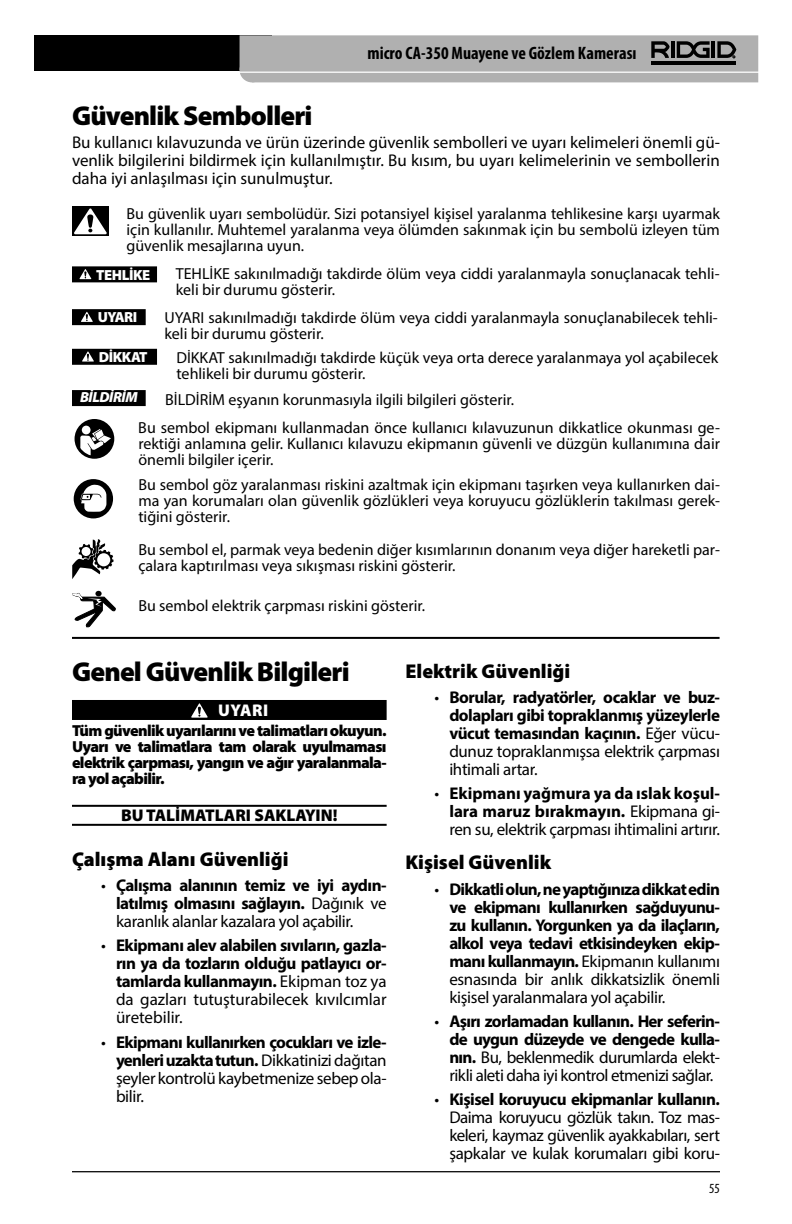
<style>
.page{position:relative;width:792px;height:1224px;background:#fff}
.page>*{position:absolute;margin:0;border:0;box-sizing:border-box;transform-origin:0 0}
.t1{font:900 27.4px "Myriad Pro";letter-spacing:-.03em;color:#000}
.t2{font:900 20px "Myriad Pro";color:#000}
.t3{font:700 condensed 18px "Myriad Pro";color:#000}
.t4{font:17px/18px "Myriad Pro";letter-spacing:-.02em;color:#000;text-align:justify}
.t5{font:700 17px/18px "Myriad Pro";letter-spacing:-.03em;color:#000;text-align:justify}
.t6{font:900 17px "Myriad Pro";color:#000}
.t7{font:900 17px "Myriad Pro";letter-spacing:.03em;color:#fff}
.t8{font:16px/16px "Myriad Pro";color:#000}
.t9{font:900 16px/16px "Myriad Pro";letter-spacing:-.04em;color:#000;text-align:justify}
.t10{font:900 14.6px "Myriad Pro";letter-spacing:-.03em;color:#fff}
.t11{font:italic 900 14.6px "Myriad Pro";letter-spacing:-.03em;color:#fff}
.t12{font:condensed 14px "Myriad Pro";color:#000}
.s1{font-weight:400}
.s2{font-weight:700}
</style>
<div class="page">
<div style="left:34px;top:35px;width:238px;height:36px;background:#000"></div>
<svg style="left:240px;top:35px;width:518px;height:47px;background:#aaa"></svg>
<hr style="left:72px;top:1171px;width:648px;height:1px;background:#000">
<svg style="left:72px;top:206px;width:36px;height:30px"></svg>
<svg style="left:74px;top:208px;width:33px;height:26px"></svg>
<div style="left:72px;top:266px;width:85px;height:16px;background:#000"></div>
<svg style="left:80px;top:278px;width:12px;height:2px"></svg>
<svg style="left:79px;top:269px;width:12px;height:10px"></svg>
<div style="left:72px;top:309px;width:74px;height:16px;background:#000"></div>
<svg style="left:81px;top:312px;width:12px;height:10px"></svg>
<div style="left:72px;top:349px;width:85px;height:16px;background:#000"></div>
<svg style="left:82px;top:351px;width:12px;height:11px"></svg>
<div style="left:72px;top:390px;width:74px;height:16px;background:#000"></div>
<svg style="left:75px;top:419px;width:39px;height:40px"></svg>
<svg style="left:74px;top:479px;width:39px;height:39px"></svg>
<svg style="left:72px;top:539px;width:42px;height:40px"></svg>
<svg style="left:72px;top:591px;width:43px;height:36px"></svg>
<hr style="left:72px;top:637px;width:648px;height:2px;background:#000">
<div style="left:72px;top:700px;width:315px;height:20px;background:#000"></div>
<hr style="left:72px;top:805px;width:315px;height:2px;background:#000">
<hr style="left:72px;top:824px;width:315px;height:2px;background:#000">
<svg style="left:191px;top:703px;width:17px;height:15px"></svg>
<p class="t3" style="left:368px;top:42px;width:271px">micro CA-350 Muayene ve Gözlem Kamerası</p>
<h1 class="t1" style="left:72px;top:100px;width:242px">Güvenlik Sembolleri</h1>
<p class="t4" style="left:72px;top:133px;width:650px">Bu kullanıcı kılavuzunda ve ürün üzerinde güvenlik sembolleri ve uyarı kelimeleri önemli gü‑ venlik bilgilerini bildirmek için kullanılmıştır. Bu kısım, bu uyarı kelimelerinin ve sembollerin daha iyi anlaşılması için sunulmuştur.</p>
<p class="t8" style="left:126px;top:205px;width:595px;text-align:justify">Bu güvenlik uyarı sembolüdür. Sizi potansiyel kişisel yaralanma tehlikesine karşı uyarmak için kullanılır. Muhtemel yaralanma veya ölümden sakınmak için bu sembolü izleyen tüm güvenlik mesajlarına uyun.</p>
<p class="t10" style="left:96px;top:267px;width:56px">TEHLİKE</p>
<p class="t10" style="left:98px;top:309px;width:41px">UYARI</p>
<p class="t10" style="left:99px;top:349px;width:50px">DİKKAT</p>
<p class="t11" style="left:80px;top:389px;width:59px">BİLDİRİM</p>
<p class="t8" style="left:176px;top:265px;width:545px">TEHLİKE sakınılmadığı takdirde ölüm veya ciddi yaralanmayla sonuçlanacak tehli‑ keli bir durumu gösterir.</p>
<p class="t8" style="left:164px;top:309px;width:555px">UYARI sakınılmadığı takdirde ölüm veya ciddi yaralanmayla sonuçlanabilecek tehli‑ keli bir durumu gösterir.</p>
<p class="t8" style="left:176px;top:349px;width:543px">DİKKAT sakınılmadığı takdirde küçük veya orta derece yaralanmaya yol açabilecek tehlikeli bir durumu gösterir.</p>
<p class="t8" style="left:138px;top:385px;width:583px;line-height:28.6px;text-indent:27px">BİLDİRİM eşyanın korunmasıyla ilgili bilgileri gösterir.<br>Bu sembol ekipmanı kullanmadan önce kullanıcı kılavuzunun dikkatlice okunması ge‑</p>
<p class="t8" style="left:138px;top:436px;width:583px">rektiği anlamına gelir. Kullanıcı kılavuzu ekipmanın güvenli ve düzgün kullanımına dair önemli bilgiler içerir.</p>
<p class="t8" style="left:138px;top:477px;width:583px;text-align:justify">Bu sembol göz yaralanması riskini azaltmak için ekipmanı taşırken veya kullanırken dai‑ ma yan korumaları olan güvenlik gözlükleri veya koruyucu gözlüklerin takılması gerek‑ tiğini gösterir.</p>
<p class="t8" style="left:138px;top:541px;width:583px">Bu sembol el, parmak veya bedenin diğer kısımlarının donanım veya diğer hareketli par‑ çalara kaptırılması veya sıkışması riskini gösterir.</p>
<p class="t8" style="left:138px;top:597px;width:288px">Bu sembol elektrik çarpması riskini gösterir.</p>
<h1 class="t1" style="left:72px;top:656px;width:279px">Genel Güvenlik Bilgileri</h1>
<p class="t7" style="left:218px;top:701px;width:52px">UYARI</p>
<p class="t9" style="left:72px;top:723px;width:316px">Tüm güvenlik uyarılarını ve talimatları okuyun.<br>Uyarı ve talimatlara tam olarak uyulmaması elektrik çarpması, yangın ve ağır yaralanmala‑ ra yol açabilir.</p>
<p class="t6" style="left:121px;top:806px;width:218px">BU TALİMATLARI SAKLAYIN!</p>
<p class="t2" style="left:72px;top:848px;width:218px">Çalışma Alanı Güvenliği</p>
<p class="t5" style="left:116px;top:876px;width:272px;text-indent:-15px"><span class="s1">•</span> Çalışma alanının temiz ve iyi aydın&shy;latılmış olmasını sağlayın. <span class="s1">Dağınık ve karanlık alanlar kazalara yol açabilir.</span></p>
<p class="t5" style="left:116px;top:936px;width:272px;text-indent:-15px"><span class="s1">•</span> Ekipmanı alev alabilen sıvıların, gazla&shy;rın ya da tozların olduğu patlayıcı or&shy;tamlarda kullanmayın. <span class="s1">Ekipman toz ya da gazları tutuşturabilecek kıvılcımlar üretebilir.</span></p>
<p class="t4" style="left:116px;top:1033px;width:272px;text-indent:-15px">• <span class="s2">Ekipmanı kullanırken çocukları ve izle&shy;yenleri uzakta tutun.</span> Dikkatinizi dağıtan şeyler kontrolü kaybetmenize sebep ola‑ bilir.</p>
<p class="t2" style="left:405px;top:660px;width:167px">Elektrik Güvenliği</p>
<p class="t5" style="left:449px;top:688px;width:272px;text-indent:-15px"><span class="s1">•</span> Borular, radyatörler, ocaklar ve buz&shy;dolapları gibi topraklanmış yüzeylerle vücut temasından kaçının. <span class="s1">Eğer vücu‑ dunuz topraklanmışsa elektrik çarpması ihtimali artar.</span></p>
<p class="t4" style="left:449px;top:784px;width:272px;text-indent:-15px">• <span class="s2">Ekipmanı yağmura ya da ıslak koşul&shy;lara maruz bırakmayın.</span> Ekipmana gi‑ ren su, elektrik çarpması ihtimalini artırır.</p>
<p class="t2" style="left:405px;top:851px;width:147px">Kişisel Güvenlik</p>
<p class="t5" style="left:449px;top:879px;width:272px;text-indent:-15px"><span class="s1">•</span> Dikkatli olun, ne yaptığınıza dikkat edin ve ekipmanı kullanırken sağduyunu&shy;zu kullanın. Yorgunken ya da ilaçların, alkol veya tedavi etkisindeyken ekip&shy;manı kullanmayın. <span class="s1">Ekipmanın kullanımı esnasında bir anlık dikkatsizlik önemli kişisel yaralanmalara yol açabilir.</span></p>
<p class="t4" style="left:449px;top:1012px;width:272px;text-indent:-15px">• <span class="s2">Aşırı zorlamadan kullanın. Her seferin&shy;de uygun düzeyde ve dengede kulla&shy;nın.</span> Bu, beklenmedik durumlarda elekt‑ rikli aleti daha iyi kontrol etmenizi sağlar.</p>
<p class="t4" style="left:449px;top:1090px;width:272px;text-indent:-15px">• <span class="s2">Kişisel koruyucu ekipmanlar kullanın.<br></span>Daima koruyucu gözlük takın. Toz mas‑ keleri, kaymaz güvenlik ayakkabıları, sert şapkalar ve kulak korumaları gibi koru‑</p>
<p class="t12" style="left:709px;top:1180px;width:12px">55</p>
</div>
